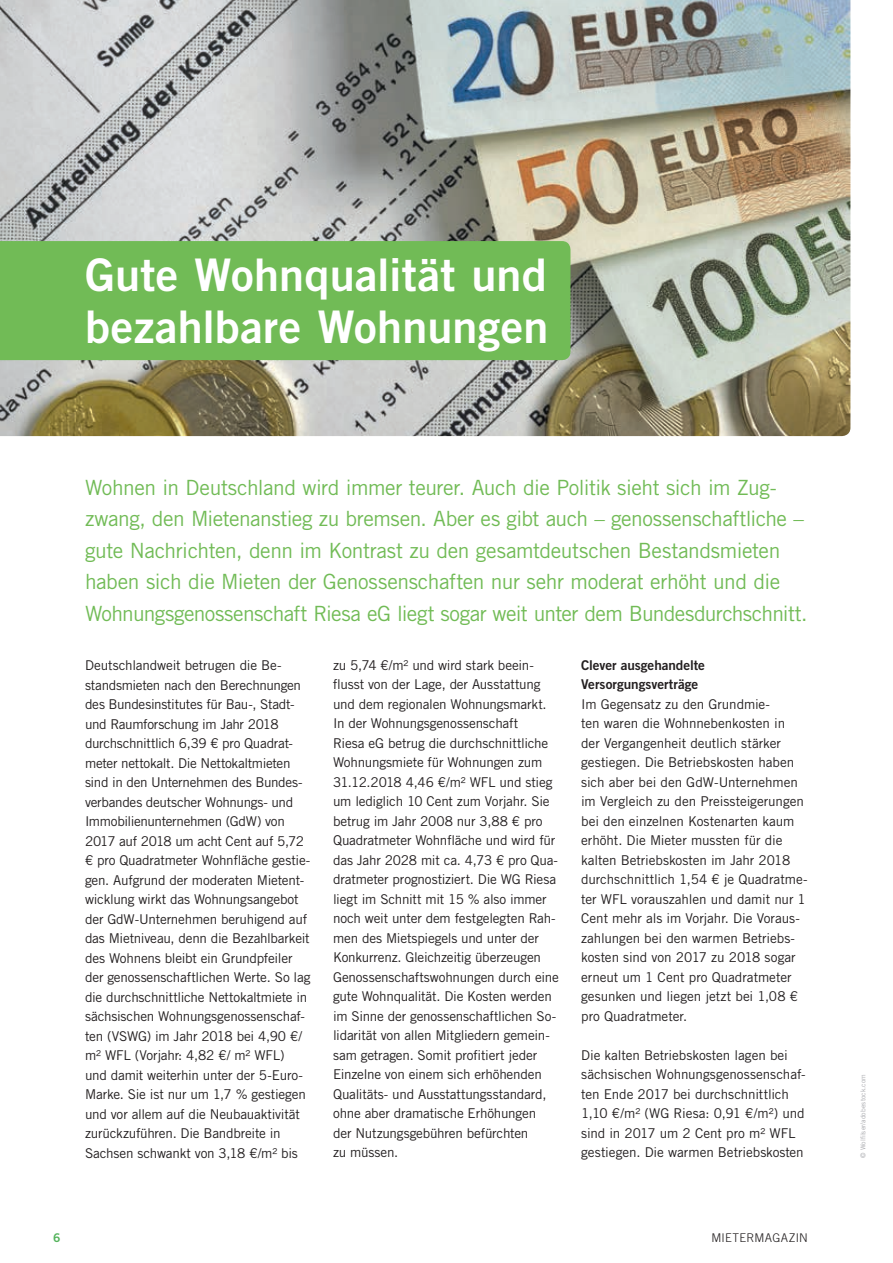
<style>
.page{position:relative;width:893px;height:1263px;background:#fff}
.page>*{position:absolute;margin:0;border:0;box-sizing:border-box;transform-origin:0 0}
.t1{font:45px/52.5px "Trade Gothic LT Std Bd 2";letter-spacing:.005em;color:#fff}
.t2{font:21px/31.5px "Trade Gothic LT Std";letter-spacing:-.02em;color:#71bb56}
.t3{font:13.5px/19.5px "Trade Gothic LT Std";letter-spacing:-.015em;color:#231f20}
.t4{font:13.5px/19.5px "Trade Gothic LT Std Bd 2";color:#231f20}
.t5{font:300 12px "Trade Gothic LT Std";letter-spacing:.025em;color:#231f20}
.t6{font:12px "Trade Gothic LT Std Bd 2";color:#54b35c}
.t7{font:6.75px "Trade Gothic LT Std";letter-spacing:.015em;color:#a8a9ad}
</style>
<div class="page">
<img style="left:0;top:0;width:850px;height:436px">
<div style="left:0;top:241px;width:570px;height:119px;background:#71bb56"></div>
<h1 class="t1" style="left:85px;top:247px;width:465px">Gute Wohnqualität und bezahlbare Wohnungen</h1>
<p class="t2" style="left:85px;top:471px;width:724px">Wohnen in Deutschland wird immer teurer. Auch die Politik sieht sich im Zug&shy;zwang, den Mietenanstieg zu bremsen. Aber es gibt auch – genossenschaftliche – gute Nachrichten, denn im Kontrast zu den gesamtdeutschen Bestandsmieten haben sich die Mieten der Genossenschaften nur sehr moderat erhöht und die Wohnungsgenossenschaft Riesa eG liegt sogar weit unter dem Bundesdurchschnitt.</p>
<p class="t3" style="left:85px;top:655px;width:227px">Deutschlandweit betrugen die Be&shy;standsmieten nach den Berechnungen des Bundesinstitutes für Bau-, Stadt&shy;und Raumforschung im Jahr 2018 durchschnittlich 6,39 € pro Quadrat&shy;meter nettokalt. Die Nettokaltmieten sind in den Unternehmen des Bundes&shy;verbandes deutscher Wohnungs- und Immobilienunternehmen (GdW) von 2017 auf 2018 um acht Cent auf 5,72 € pro Quadratmeter Wohnfläche gestie&shy;gen. Aufgrund der moderaten Mietent&shy;wicklung wirkt das Wohnungsangebot der GdW-Unternehmen beruhigend auf das Mietniveau, denn die Bezahlbarkeit des Wohnens bleibt ein Grundpfeiler der genossenschaftlichen Werte. So lag die durchschnittliche Nettokaltmiete in sächsischen Wohnungsgenossenschaf&shy;ten (VSWG) im Jahr 2018 bei 4,90 €/ m² WFL (Vorjahr: 4,82 €/ m² WFL)<br>und damit weiterhin unter der 5-Euro-Marke. Sie ist nur um 1,7 % gestiegen und vor allem auf die Neubauaktivität zurückzuführen. Die Bandbreite in Sachsen schwankt von 3,18 €/m² bis</p>
<p class="t3" style="left:333px;top:655px;width:227px">zu 5,74 €/m² und wird stark beein&shy;flusst von der Lage, der Ausstattung und dem regionalen Wohnungsmarkt.<br>In der Wohnungsgenossenschaft<br>Riesa eG betrug die durchschnittliche Wohnungsmiete für Wohnungen zum 31.12.2018 4,46 €/m² WFL und stieg um lediglich 10 Cent zum Vorjahr. Sie betrug im Jahr 2008 nur 3,88 € pro Quadratmeter Wohnfläche und wird für das Jahr 2028 mit ca. 4,73 € pro Qua&shy;dratmeter prognostiziert. Die WG Riesa liegt im Schnitt mit 15 % also immer noch weit unter dem festgelegten Rah&shy;men des Mietspiegels und unter der Konkurrenz. Gleichzeitig überzeugen Genossenschaftswohnungen durch eine gute Wohnqualität. Die Kosten werden im Sinne der genossenschaftlichen So&shy;lidarität von allen Mitgliedern gemein&shy;sam getragen. Somit profitiert jeder Einzelne von einem sich erhöhenden Qualitäts- und Ausstattungsstandard, ohne aber dramatische Erhöhungen<br>der Nutzungsgebühren befürchten<br>zu müssen.</p>
<p class="t4" style="left:581px;top:655px;width:125px">Clever ausgehandelte<br>Versorgungsverträge</p>
<p class="t3" style="left:581px;top:694px;width:228px">Im Gegensatz zu den Grundmie-<br>ten waren die Wohnnebenkosten in<br>der Vergangenheit deutlich stärker gestiegen. Die Betriebskosten haben sich aber bei den GdW-Unternehmen im Vergleich zu den Preissteigerungen bei den einzelnen Kostenarten kaum erhöht. Die Mieter mussten für die kalten Betriebskosten im Jahr 2018 durchschnittlich 1,54 € je Quadratme&shy;ter WFL vorauszahlen und damit nur 1<br>Cent mehr als im Vorjahr. Die Voraus&shy;zahlungen bei den warmen Betriebs&shy;kosten sind von 2017 zu 2018 sogar erneut um 1 Cent pro Quadratmeter gesunken und liegen jetzt bei 1,08 € pro Quadratmeter.</p>
<p class="t3" style="left:581px;top:1045px;width:226px">Die kalten Betriebskosten lagen bei sächsischen Wohnungsgenossenschaf&shy;ten Ende 2017 bei durchschnittlich 1,10 €/m² (WG Riesa: 0,91 €/m²) und sind in 2017 um 2 Cent pro m² WFL gestiegen. Die warmen Betriebskosten</p>
<p class="t6" style="left:53px;top:1230px;width:9px">6</p>
<p class="t5" style="left:711px;top:1230px;width:98px">MIETERMAGAZIN</p>
<p class="t7" style="left:859px;top:1158px;width:85px;rotate:-90deg">© Wolfilser/adobestock.com</p>
</div>
